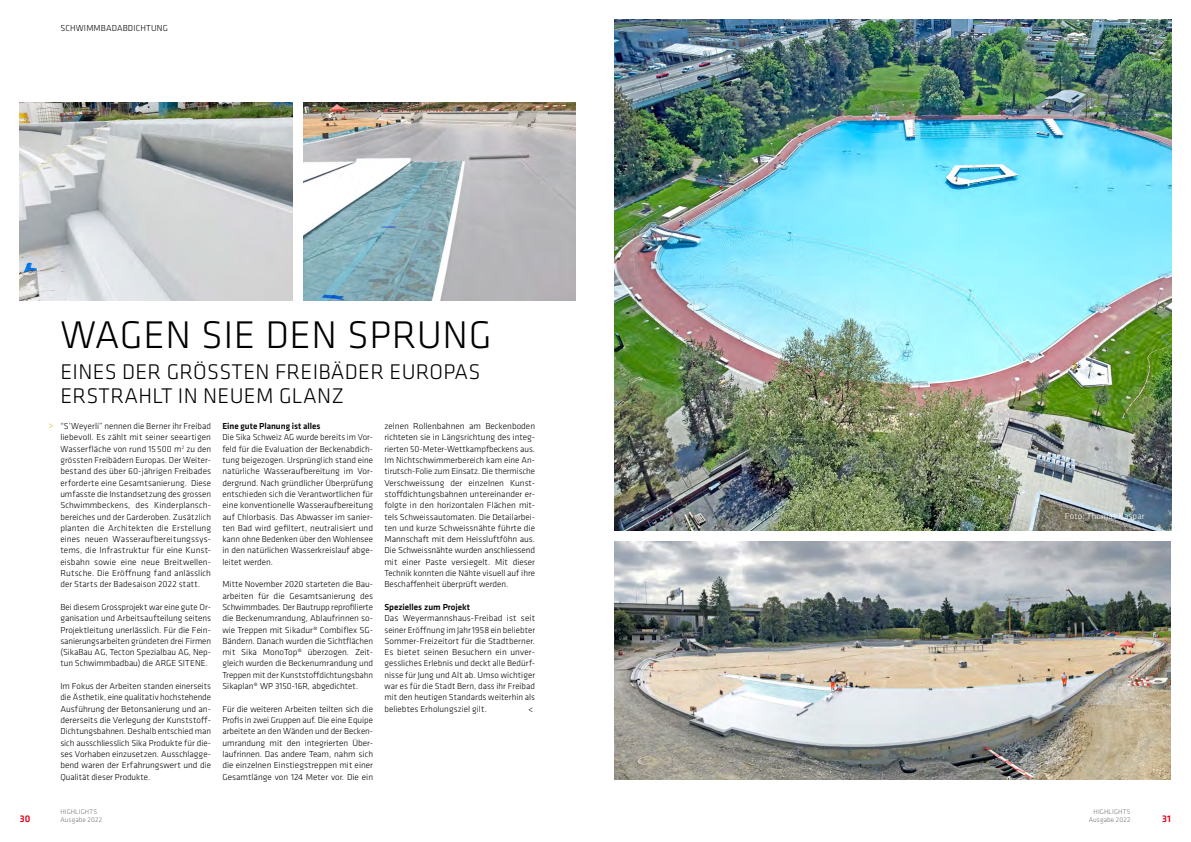
<style>
.page{position:relative;width:1191px;height:842px;background:#fff}
.page>*{position:absolute;margin:0;border:0;box-sizing:border-box;transform-origin:0 0}
.t1{font:300 40px "Klavika";letter-spacing:.015em;color:#000}
.t2{font:300 22px/24px "Klavika";letter-spacing:.015em;color:#000}
.t3{font:500 10px "Klavika";color:#e2001a}
.t4{font:300 9px/11.3px "Klavika";color:#000;text-align:justify}
.t5{font:500 9px "Klavika";color:#000}
.t6{font:300 9px "Klavika";letter-spacing:.015em;color:#fff}
.t7{font:300 7px/8.4px "Klavika";letter-spacing:.02em;color:#707172;text-align:right}
.s1{color:#f8ae00}
</style>
<div class="page">
<img style="left:20px;top:102px;width:272px;height:198px">
<img style="left:303px;top:102px;width:272px;height:198px">
<img style="left:615px;top:20px;width:556px;height:510px">
<img style="left:615px;top:541px;width:555px;height:239px">
<p class="t4" style="left:60px;top:22px;width:109px">SCHWIMMBADABDICHTUNG</p>
<h1 class="t1" style="left:60px;top:311px;width:433px">WAGEN SIE DEN SPRUNG</h1>
<h2 class="t2" style="left:60px;top:360px;width:421px">EINES DER GRÖSSTEN FREIBÄDER EUROPAS<br>ERSTRAHLT IN NEUEM GLANZ</h2>
<p class="t4" style="left:60px;top:420px;width:152px;text-indent:-12px"><span class="s1">&gt;</span> “S’Weyerli” nennen die Berner ihr Freibad liebevoll. Es zählt mit seiner seeartigen Wasserfläche von rund 15 500 m<sup>2</sup> zu den grössten Freibädern Europas. Der Weiter&shy;bestand des über 60-jährigen Freibades erforderte eine Gesamtsanierung. Diese umfasste die Instandsetzung des grossen Schwimmbeckens, des Kinderplansch&shy;bereiches und der Garderoben. Zusätzlich planten die Architekten die Erstellung eines neuen Wasseraufbereitungssys&shy;tems, die Infrastruktur für eine Kunst&shy;eisbahn sowie eine neue Breitwellen-Rutsche. Die Eröffnung fand anlässlich der Starts der Badesaison 2022 statt.</p>
<p class="t4" style="left:60px;top:601px;width:152px">Bei diesem Grossprojekt war eine gute Or&shy;ganisation und Arbeitsaufteilung seitens Projektleitung unerlässlich. Für die Fein&shy;sanierungsarbeiten gründeten drei Firmen (SikaBau AG, Tecton Spezialbau AG, Nep&shy;tun Schwimmbadbau) die ARGE SITENE.</p>
<p class="t4" style="left:60px;top:680px;width:152px">Im Fokus der Arbeiten standen einerseits die Ästhetik, eine qualitativ hochstehende Ausführung der Betonsanierung und an&shy;dererseits die Verlegung der Kunststoff-Dichtungsbahnen. Deshalb entschied man sich ausschliesslich Sika Produkte für die&shy;ses Vorhaben einzusetzen. Ausschlagge&shy;bend waren der Erfahrungswert und die Qualität dieser Produkte.</p>
<p class="t5" style="left:222px;top:420px;width:100px">Eine gute Planung ist alles</p>
<p class="t4" style="left:222px;top:432px;width:152px">Die Sika Schweiz AG wurde bereits im Vor&shy;feld für die Evaluation der Beckenabdich&shy;tung beigezogen. Ursprünglich stand eine natürliche Wasseraufbereitung im Vor&shy;dergrund. Nach gründlicher Überprüfung entschieden sich die Verantwortlichen für eine konventionelle Wasseraufbereitung auf Chlorbasis. Das Abwasser im sanier&shy;ten Bad wird gefiltert, neutralisiert und kann ohne Bedenken über den Wohlensee in den natürlichen Wasserkreislauf abge&shy;leitet werden.</p>
<p class="t4" style="left:222px;top:579px;width:152px">Mitte November 2020 starteten die Bau&shy;arbeiten für die Gesamtsanierung des Schwimmbades. Der Bautrupp reprofilierte die Beckenumrandung, Ablaufrinnen so&shy;wie Treppen mit Sikadur® Combiflex SG-Bändern. Danach wurden die Sichtflächen mit Sika MonoTop® überzogen. Zeit&shy;gleich wurden die Beckenumrandung und Treppen mit der Kunststoffdichtungsbahn Sikaplan® WP 3150-16R, abgedichtet.</p>
<p class="t4" style="left:222px;top:703px;width:152px">Für die weiteren Arbeiten teilten sich die Profis in zwei Gruppen auf. Die eine Equipe arbeitete an den Wänden und der Becken&shy;umrandung mit den integrierten Über&shy;laufrinnen. Das andere Team, nahm sich die einzelnen Einstiegstreppen mit einer Gesamtlänge von 124 Meter vor. Die ein</p>
<p class="t4" style="left:384px;top:420px;width:152px">zelnen Rollenbahnen am Beckenboden richteten sie in Längsrichtung des integ&shy;rierten 50-Meter-Wettkampfbeckens aus.<br>Im Nichtschwimmerbereich kam eine An&shy;tirutsch-Folie zum Einsatz. Die thermische Verschweissung der einzelnen Kunst&shy;stoffdichtungsbahnen untereinander er&shy;folgte in den horizontalen Flächen mit&shy;tels Schweissautomaten. Die Detailarbei&shy;ten und kurze Schweissnähte führte die Mannschaft mit dem Heissluftföhn aus.<br>Die Schweissnähte wurden anschliessend mit einer Paste versiegelt. Mit dieser Technik konnten die Nähte visuell auf ihre Beschaffenheit überprüft werden.</p>
<p class="t5" style="left:384px;top:601px;width:87px">Spezielles zum Projekt</p>
<p class="t4" style="left:384px;top:612px;width:152px">Das Weyermannshaus-Freibad ist seit seiner Eröffnung im Jahr 1958 ein beliebter Sommer-Freizeitort für die Stadtberner.<br>Es bietet seinen Besuchern ein unver&shy;gessliches Erlebnis und deckt alle Bedürf&shy;nisse für Jung und Alt ab. Umso wichtiger war es für die Stadt Bern, dass ihr Freibad mit den heutigen Standards weiterhin als beliebtes Erholungsziel gilt.</p>
<p class="t4" style="left:528px;top:703px;width:6px">&lt;</p>
<p class="t6" style="left:1065px;top:510px;width:81px">Foto: Thomas Kaspar</p>
<p class="t7" style="left:60px;top:807px;width:38px">HIGHLIGHTS</p>
<p class="t7" style="left:1088px;top:807px;width:43px">HIGHLIGHTS<br>Ausgabe 2022</p>
<p class="t3" style="left:20px;top:812px;width:12px">30</p>
<p class="t7" style="left:60px;top:815px;width:43px">Ausgabe 2022</p>
<p class="t3" style="left:1162px;top:812px;width:11px">31</p>
</div>
